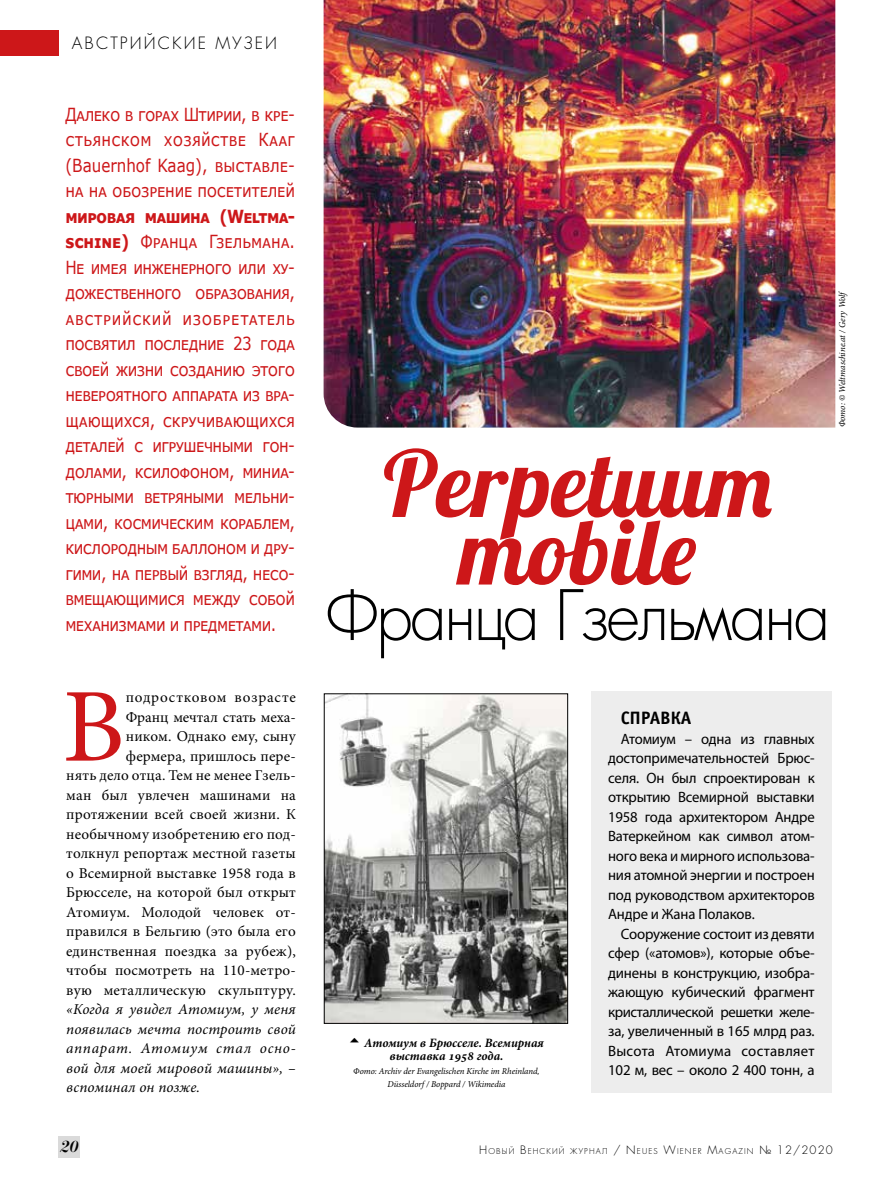
<style>
.page{position:relative;width:893px;height:1191px;background:#fff}
.page>*{position:absolute;margin:0;border:0;box-sizing:border-box;transform-origin:0 0}
.t1{font:105px "Minion Pro";color:#cd1719}
.t2{font:91.5px/67.5px "Lobster";letter-spacing:.01em;color:#cd1719;text-align:center}
.t3{font:67.5px "Favorit Light C";letter-spacing:-.04em;color:#000}
.t4{font:18px/25.5px "Verdana";letter-spacing:-.035em;color:#cd1719;text-align:justify;scale:.84 1}
.t5{font:18px "Officina Sans Bold C";letter-spacing:-.01em;color:#000}
.t6{font:16.5px "Favorit Light C";letter-spacing:.13em;color:#000}
.t7{font:italic 16.5px "Paragon Nord C";color:#000}
.t8{font:15px/19.5px "Myriad Pro";letter-spacing:-.01em;color:#000;text-align:justify}
.t9{font:15px/19.5px "Minion Pro";letter-spacing:.01em;color:#000;text-align:right}
.t10{font:italic 15px/19.5px "Minion Pro";letter-spacing:.01em;color:#000;text-align:justify}
.t11{font:italic 700 12.75px/13.5px "Minion Pro";color:#000}
.t12{font:italic 9px/13.5px "Minion Pro";letter-spacing:-.01em;color:#000;text-align:center}
.t13{font:7.8px "Favorit Light C";letter-spacing:.145em;color:#000}
.s1{font-weight:700}
.s2{font-size:11.25px}
</style>
<div class="page">
<div style="left:59px;top:1136px;width:21px;height:22px;background:#dadada"></div>
<div style="left:0;top:30px;width:59px;height:25px;background:#cd1719"></div>
<img style="left:324px;top:0;width:511px;height:427px">
<img style="left:326px;top:695px;width:240px;height:326px">
<div style="left:324px;top:693px;width:244px;height:330px;border:1px solid #000"></div>
<div style="left:591px;top:691px;width:241px;height:402px;background:#ededed"></div>
<p class="t6" style="left:72px;top:32px;width:207px">АВСТРИЙСКИЕ МУЗЕИ</p>
<p class="t4" style="left:65px;top:101px;width:275px">Далеко в горах Штирии, в кре&shy;стьянском хозяйстве Кааг (Bauernhof Kaag), выставле&shy;на на обозрение посетителей</p>
<p class="t4" style="left:65px;top:203px;width:275px"><span class="s1">мировая машина (Weltma&shy;schine)</span> Франца Гзельмана.<br>Не имея инженерного или ху&shy;дожественного образования, австрийский изобретатель посвятил последние 23 года своей жизни созданию этого невероятного аппарата из вра&shy;щающихся, скручивающихся деталей с игрушечными гон&shy;долами, ксилофоном, миниа&shy;тюрными ветряными мельни&shy;цами, космическим кораблем, кислородным баллоном и дру&shy;гими, на первый взгляд, несо&shy;вмещающимися между собой механизмами и предметами.</p>
<h1 class="t1" style="left:62px;top:657px;width:64px">В</h1>
<p class="t9" style="left:66px;top:687px;width:231px">подростковом возрасте<br>Франц мечтал стать меха-<br>ником. Однако ему, сыну фермера, пришлось пере-<br>нять дело отца. Тем не менее Гзель&shy;ман был увлечен машинами на протяжении всей своей жизни. К необычному изобретению его под&shy;толкнул репортаж местной газеты о Всемирной выставке 1958 года в<br>Брюсселе, на которой был открыт<br>Атомиум. Молодой человек от&shy;правился в Бельгию (это была его единственная поездка за рубеж), чтобы посмотреть на 110-метро&shy;вую металлическую скульптуру.</p>
<p class="t10" style="left:66px;top:999px;width:231px">«Когда я увидел Атомиум, у меня появилась мечта построить свой аппарат. Атомиум стал осно&shy;вой для моей мировой машины», – вспоминал он позже.</p>
<h2 class="t2" style="left:384px;top:449px;width:393px">Perpetuum mobile</h2>
<h3 class="t3" style="left:325px;top:572px;width:507px">Франца Гзельмана</h3>
<p class="t12" style="left:836px;top:427px;width:139px;rotate:-90deg">Фото: © Weltmaschine.at / Gery Wolf</p>
<p class="t11" style="left:389px;top:1035px;width:156px;text-indent:-25px">Атомиум в Брюсселе. Всемирная выставка 1958 года.</p>
<p class="t12" style="left:353px;top:1064px;width:188px">Фото: Archiv der Evangelischen Kirche im Rheinland,<br>Düsseldorf / Boppard / Wikimedia</p>
<p class="t5" style="left:621px;top:708px;width:72px">СПРАВКА</p>
<p class="t8" style="left:608px;top:728px;width:208px;text-indent:13px">Атомиум – одна из главных достопримечательностей Брюс&shy;селя. Он был спроектирован к открытию Всемирной выставки 1958 года архитектором Андре Ватеркейном как символ атом&shy;ного века и мирного использова&shy;ния атомной энергии и построен под руководством архитекторов Андре и Жана Полаков.</p>
<p class="t8" style="left:608px;top:923px;width:208px;text-indent:13px">Сооружение состоит из девяти сфер («атомов»), которые объе&shy;динены в конструкцию, изобра&shy;жающую кубический фрагмент кристаллической решетки желе&shy;за, увеличенный в 165 млрд раз.<br>Высота Атомиума составляет 102 м, вес – около 2 400 тонн, а</p>
<p class="t7" style="left:59px;top:1137px;width:20px">20</p>
<p class="t13" style="left:479px;top:1145px;width:355px"><span class="s2">Н</span>ОВЫЙ <span class="s2">В</span>ЕНСКИЙ ЖУРНАЛ <span class="s2">/</span> <span class="s2">N</span>EUES <span class="s2">W</span>IEN ER <span class="s2">M</span>AGAZIN <span class="s2">№ 12/2020</span></p>
</div>
